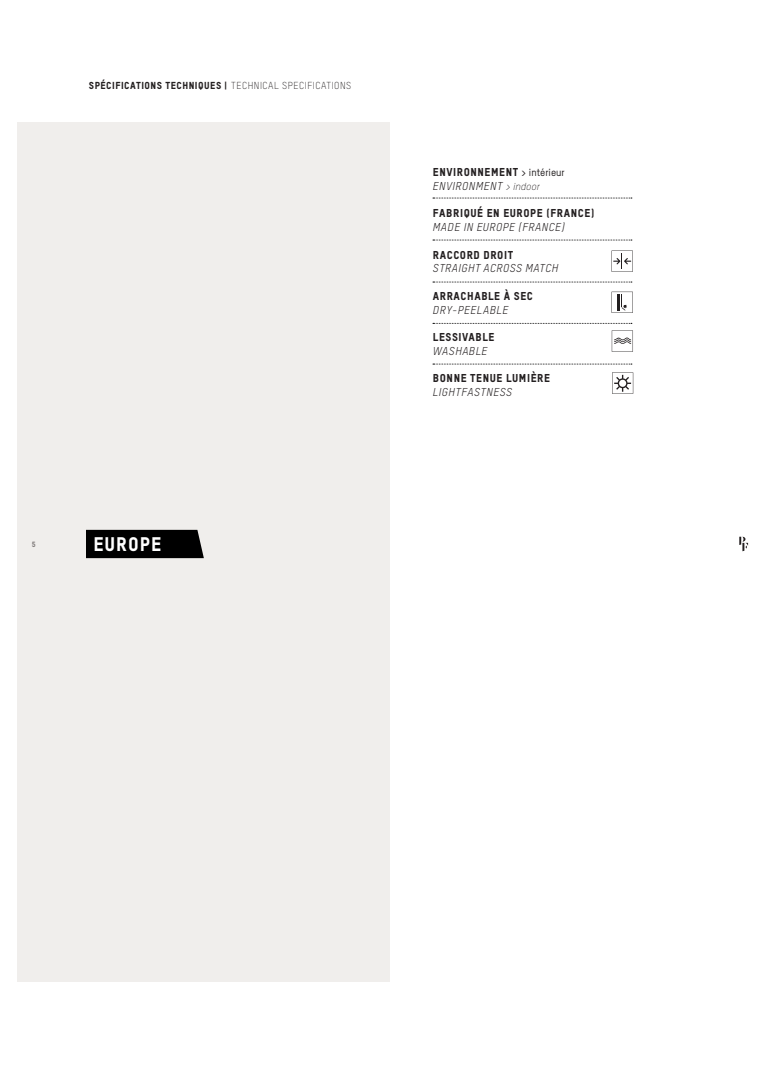
<style>
.page{position:relative;width:780px;height:1088px;background:#fff}
.page>*{position:absolute;margin:0;border:0;box-sizing:border-box;transform-origin:0 0}
.t1{font:19.38px "TSTAR Headline";letter-spacing:.05em;color:#fff}
.t2{font:11.25px "TSTAR Headline";letter-spacing:.05em;color:#231f20}
.t3{font:italic 11.25px "TSTAR";letter-spacing:.05em;color:#231f20}
.t4{font:10px "TSTAR Headline";letter-spacing:.05em;color:#231f20}
.t5{font:7.5px "TSTAR Headline";color:#231f20}
.s1{font-family:"TSTAR";font-weight:300}
.s2{font-family:"TSTAR";font-weight:500;font-size:10px}
.s3{font-weight:300;font-size:10px}
</style>
<div class="page">
<svg style="left:739px;top:537px;width:9px;height:14px"></svg>
<div style="left:18px;top:122px;width:372px;height:859px;background:#f0eeec"></div>
<svg style="left:433px;top:198px;width:199px;height:1px"></svg>
<svg style="left:433px;top:240px;width:199px;height:1px"></svg>
<svg style="left:433px;top:282px;width:199px;height:1px"></svg>
<div style="left:86px;top:530px;width:118px;height:28px;background:#000"></div>
<svg style="left:433px;top:323px;width:199px;height:1px"></svg>
<svg style="left:433px;top:364px;width:199px;height:1px"></svg>
<svg style="left:611px;top:292px;width:21px;height:21px"></svg>
<svg style="left:611px;top:330px;width:22px;height:22px"></svg>
<svg style="left:612px;top:372px;width:21px;height:22px"></svg>
<svg style="left:611px;top:251px;width:21px;height:21px"></svg>
<p class="t4" style="left:89px;top:79px;width:264px">SPÉCIFICATIONS TECHNIQUES | <span class="s1">TECHNICAL SPECIFICATIONS</span></p>
<p class="t5" style="left:32px;top:539px;width:5px">5</p>
<h1 class="t1" style="left:93px;top:532px;width:69px">EUROPE</h1>
<p class="t2" style="left:433px;top:165px;width:133px">ENVIRONNEMENT <span class="s2">&gt; intérieur</span></p>
<p class="t3" style="left:433px;top:179px;width:108px">ENVIRONMENT <span class="s3">&gt; indoor</span></p>
<p class="t2" style="left:433px;top:206px;width:163px">FABRIQUÉ EN EUROPE (FRANCE)</p>
<p class="t3" style="left:433px;top:220px;width:133px">MADE IN EUROPE (FRANCE)</p>
<p class="t2" style="left:433px;top:248px;width:82px">RACCORD DROIT</p>
<p class="t3" style="left:433px;top:262px;width:127px">STRAIGHT ACROSS MATCH</p>
<p class="t2" style="left:433px;top:289px;width:101px">ARRACHABLE À SEC</p>
<p class="t3" style="left:433px;top:303px;width:77px">DRY-PEELABLE</p>
<p class="t2" style="left:433px;top:330px;width:63px">LESSIVABLE</p>
<p class="t3" style="left:433px;top:344px;width:56px">WASHABLE</p>
<p class="t2" style="left:433px;top:371px;width:118px">BONNE TENUE LUMIÈRE</p>
<p class="t3" style="left:433px;top:385px;width:80px">LIGHTFASTNESS</p>
</div>
